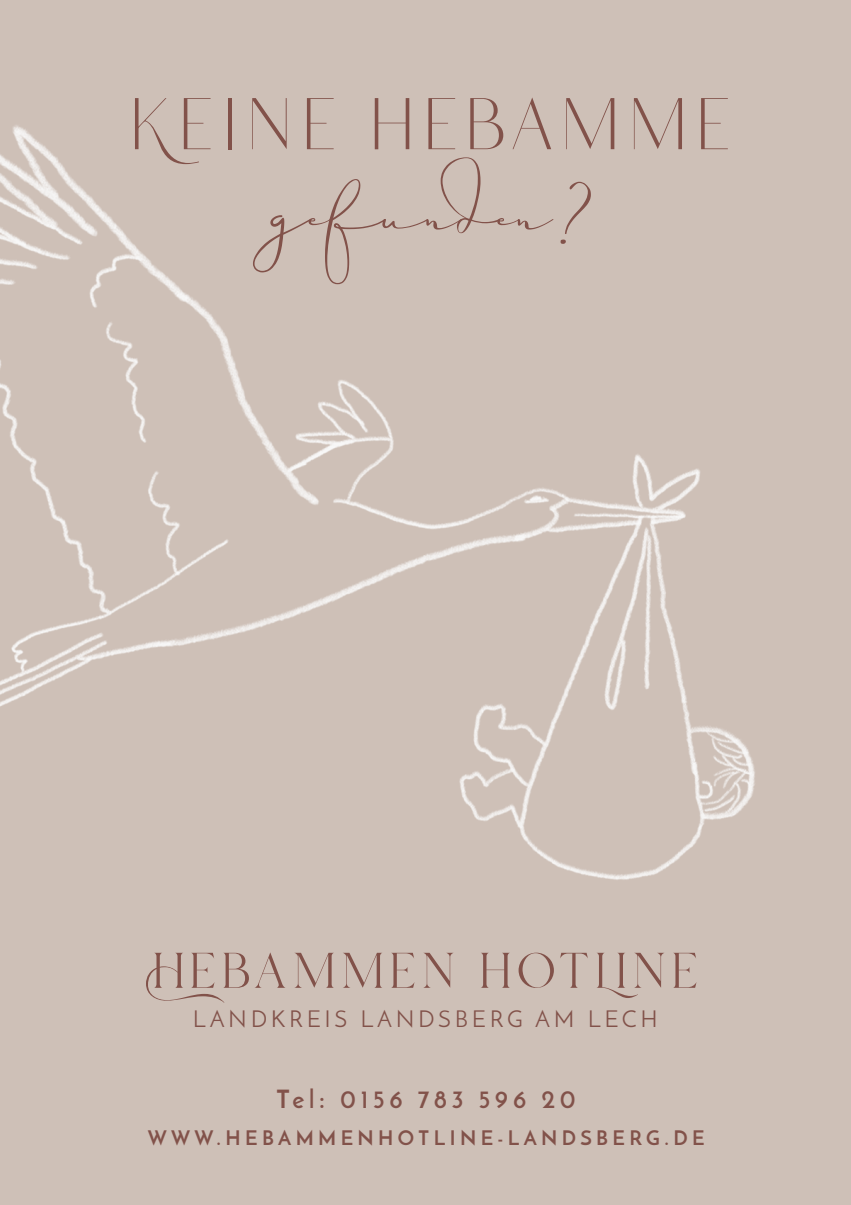
<style>
.page{position:relative;width:851px;height:1205px;background:#fff}
.page>*{position:absolute;margin:0;border:0;box-sizing:border-box;transform-origin:0 0}
.t1{font:200 104.25px "Hello Paris Sans";letter-spacing:.05em;color:#82524a}
.t2{font:104.25px "Hello Paris Script";color:#82524a}
.t3{font:300 71.5px "Hello Paris Serif";letter-spacing:.05em;color:#82524a}
.t4{font:700 25px "Josefin Sans";letter-spacing:.19em;color:#82524a}
.t5{font:23px "Josefin Sans";letter-spacing:.16em;color:#82524a}
.t6{font:700 20px "Josefin Sans";letter-spacing:.22em;color:#82524a}
</style>
<div class="page">
<div style="left:0;top:0;width:850px;height:1205px;background:#cec0b7"></div>
<img style="left:0;top:125px;width:755px;height:755px">
<p class="t1" style="left:128px;top:77px;width:606px">Keine hebamme</p>
<p class="t2" style="left:271px;top:134px;width:320px">gefunden?</p>
<p class="t3" style="left:152px;top:938px;width:548px">Hebammen hotLine</p>
<p class="t5" style="left:193px;top:1005px;width:466px">LANDKREIS LANDSBERG AM LECH</p>
<p class="t4" style="left:276px;top:1083px;width:301px">Tel: 0156 783 596 20</p>
<p class="t6" style="left:148px;top:1125px;width:558px">WWW.HEBAMMENHOTLINE-LANDSBERG.DE</p>
</div>
